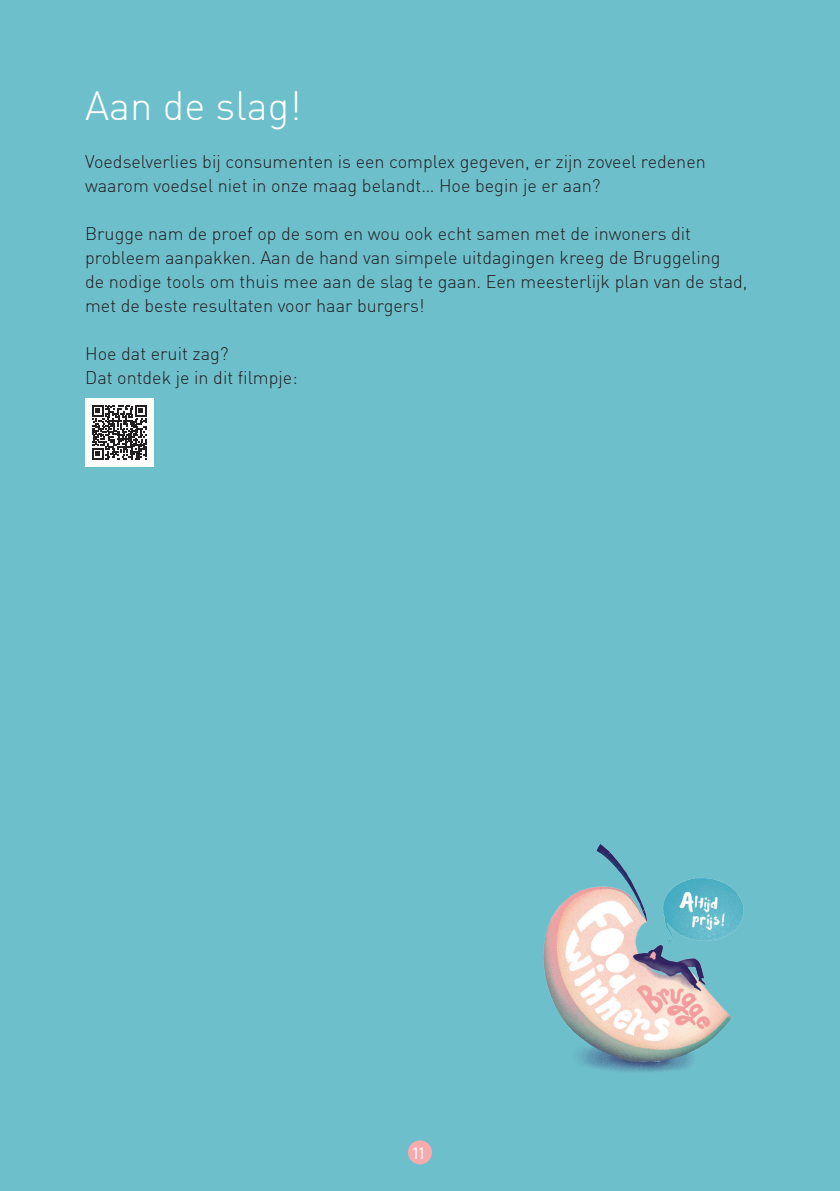
<style>
.page{position:relative;width:840px;height:1191px;background:#fff}
.page>*{position:absolute;margin:0;border:0;box-sizing:border-box;transform-origin:0 0}
.t1{font:300 40px "DIN Offc Pro";color:#fff}
.t2{font:300 18px/24px "DIN Offc Pro";color:#231f20}
.t3{font:500 condensed 16px "DIN Offc Pro";color:#fff}
</style>
<div class="page">
<div style="left:0;top:0;width:839px;height:1191px;background:#6ebfcc"></div>
<div style="left:408px;top:1140px;width:24px;height:24px;background:#f8abad;border-radius:50%"></div>
<div style="left:85px;top:398px;width:68px;height:68px;background:#fff"></div>
<svg style="left:92px;top:405px;width:54px;height:54px"></svg>
<img style="left:543px;top:844px;width:201px;height:228px">
<h1 class="t1" style="left:85px;top:75px;width:218px">Aan de slag!</h1>
<p class="t2" style="left:85px;top:148px;width:622px">Voedselverlies bij consumenten is een complex gegeven, er zijn zoveel redenen waarom voedsel niet in onze maag belandt… Hoe begin je er aan?</p>
<p class="t2" style="left:85px;top:220px;width:663px">Brugge nam de proef op de som en wou ook echt samen met de inwoners dit probleem aanpakken. Aan de hand van simpele uitdagingen kreeg de Bruggeling<br>de nodige tools om thuis mee aan de slag te gaan. Een meesterlijk plan van de stad, met de beste resultaten voor haar burgers!</p>
<p class="t2" style="left:85px;top:340px;width:214px">Hoe dat eruit zag?<br>Dat ontdek je in dit filmpje:</p>
<p class="t3" style="left:412px;top:1141px;width:14px">11</p>
</div>
